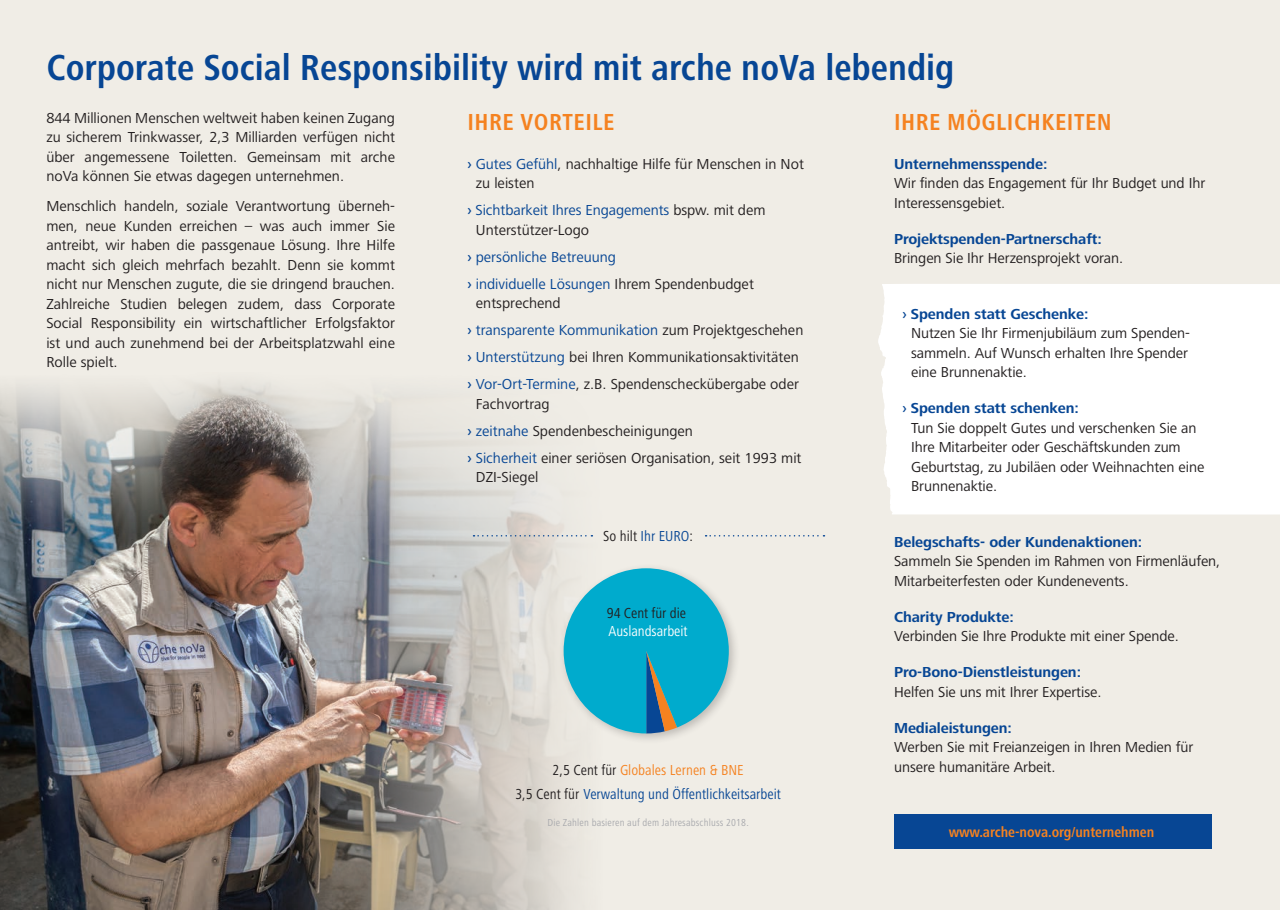
<style>
.page{position:relative;width:1280px;height:910px;background:#f0ede6}
.page>*{position:absolute;margin:0;border:0;box-sizing:border-box;transform-origin:0 0}
.t1{font:700 condensed 37.5px "Frutiger Next LT";color:#074694}
.t2{font:700 condensed 24px "Frutiger Next LT";letter-spacing:.02em;color:#f58220}
.t3{font:15px/19.5px "Frutiger Next LT";letter-spacing:-.005em;color:#231f20}
.t4{font:700 15px "Frutiger Next LT";letter-spacing:-.005em;color:#074694}
.t5{font:15px "Frutiger Next LT";color:#074694}
.t6{font:condensed 15px "Frutiger Next LT";color:#074694}
.t7{font:700 condensed 15px "Frutiger Next LT";letter-spacing:-.005em;color:#f58220}
.t8{font:condensed 15px "Frutiger Next LT";color:#f58220}
.t9{font:condensed 15px "Frutiger Next LT";color:#231f20}
.t10{font:condensed 15px "Frutiger Next LT";letter-spacing:-.005em;color:#fff}
.t11{font:condensed 10.5px "Frutiger Next LT";letter-spacing:.015em;color:#a8a9ad}
.s1{font-family:"Frutiger 55 Roman";color:#074694}
.s2{color:#074694}
.s3{font-family:"Frutiger 55 Roman"}
.s4{color:#231f20}
.s5{font-family:"Frutiger 55 Roman";font-weight:400}
</style>
<div class="page">
<div style="left:878px;top:284px;width:402px;height:230px;background:#fff"></div>
<img style="left:0;top:380px;width:781px;height:530px">
<div style="left:558px;top:563px;width:182px;height:182px;background:#231f20;opacity:.25"></div>
<svg style="left:564px;top:568px;width:165px;height:165px"></svg>
<svg style="left:473px;top:535px;width:119px;height:1px"></svg>
<svg style="left:706px;top:535px;width:118px;height:1px"></svg>
<div style="left:894px;top:814px;width:318px;height:34px;background:#074694"></div>
<p class="t1" style="left:46px;top:47px;width:910px">Corporate Social Responsibility wird mit arche noVa lebendig</p>
<p class="t2" style="left:894px;top:108px;width:219px">IHRE MÖGLICHKEITEN</p>
<p class="t4" style="left:894px;top:155px;width:155px">Unternehmensspende:</p>
<p class="t3" style="left:894px;top:173px;width:313px">Wir finden das Engagement für Ihr Budget und Ihr</p>
<p class="t3" style="left:894px;top:193px;width:113px">Interessensgebiet.</p>
<p class="t4" style="left:894px;top:230px;width:209px">Projektspenden-Partnerschaft:</p>
<p class="t3" style="left:894px;top:248px;width:231px">Bringen Sie Ihr Herzensprojekt voran.</p>
<p class="t3" style="left:46px;top:108px;width:350px;text-align:justify">844 Millionen Menschen weltweit haben keinen Zugang zu sicherem Trinkwasser, 2,3 Milliarden verfügen nicht über angemessene Toiletten. Gemeinsam mit arche noVa können Sie etwas dagegen unternehmen.</p>
<p class="t3" style="left:46px;top:196px;width:350px;text-align:justify">Menschlich handeln, soziale Verantwortung überneh&shy;men, neue Kunden erreichen – was auch immer Sie antreibt, wir haben die passgenaue Lösung. Ihre Hilfe macht sich gleich mehrfach bezahlt. Denn sie kommt nicht nur Menschen zugute, die sie dringend brauchen.<br>Zahlreiche Studien belegen zudem, dass Corporate Social Responsibility ein wirtschaftlicher Erfolgsfaktor ist und auch zunehmend bei der Arbeitsplatzwahl eine Rolle spielt.</p>
<p class="t2" style="left:467px;top:108px;width:149px">IHRE VORTEILE</p>
<p class="t3" style="left:467px;top:154px;width:338px"><span class="s1">›</span> <span class="s2">Gutes Gefühl</span>, nachhaltige Hilfe für Menschen in Not</p>
<p class="t3" style="left:476px;top:173px;width:60px">zu leisten</p>
<p class="t5" style="left:467px;top:202px;width:300px"><span class="s3">›</span> Sichtbarkeit Ihres Engagements <span class="s4">bspw. mit dem</span></p>
<p class="t3" style="left:476px;top:220px;width:115px">Unterstützer-Logo</p>
<p class="t5" style="left:467px;top:248px;width:150px"><span class="s3">›</span> persönliche Betreuung</p>
<p class="t5" style="left:467px;top:275px;width:288px"><span class="s3">›</span> individuelle Lösungen <span class="s4">Ihrem Spendenbudget</span></p>
<p class="t3" style="left:476px;top:293px;width:86px">entsprechend</p>
<p class="t5" style="left:467px;top:322px;width:337px"><span class="s3">›</span> transparente Kommunikation <span class="s4">zum Projektgeschehen</span></p>
<p class="t3" style="left:467px;top:347px;width:333px"><span class="s1">›</span> <span class="s2">Unterstützung</span> bei Ihren Kommunikationsaktivitäten</p>
<p class="t3" style="left:467px;top:374px;width:333px"><span class="s1">›</span> <span class="s2">Vor-Ort-Termine</span>, z.B. Spendenscheckübergabe oder</p>
<p class="t3" style="left:476px;top:394px;width:75px">Fachvortrag</p>
<p class="t3" style="left:467px;top:421px;width:227px"><span class="s1">›</span> <span class="s2">zeitnahe</span> Spendenbescheinigungen</p>
<p class="t3" style="left:467px;top:448px;width:336px"><span class="s1">›</span> <span class="s2">Sicherheit</span> einer seriösen Organisation, seit 1993 mit</p>
<p class="t3" style="left:476px;top:467px;width:64px">DZI-Siegel</p>
<p class="t4" style="left:902px;top:305px;width:187px"><span class="s5">›</span> Spenden statt Geschenke:</p>
<p class="t3" style="left:911px;top:323px;width:280px">Nutzen Sie Ihr Firmenjubiläum zum Spenden&shy;sammeln. Auf Wunsch erhalten Ihre Spender</p>
<p class="t3" style="left:911px;top:362px;width:117px">eine Brunnenaktie.</p>
<p class="t4" style="left:902px;top:400px;width:178px"><span class="s5">›</span> Spenden statt schenken:</p>
<p class="t3" style="left:911px;top:418px;width:287px">Tun Sie doppelt Gutes und verschenken Sie an<br>Ihre Mitarbeiter oder Geschäftskunden zum</p>
<p class="t3" style="left:911px;top:457px;width:295px">Geburtstag, zu Jubiläen oder Weihnachten eine<br>Brunnenaktie.</p>
<p class="t9" style="left:603px;top:527px;width:91px">So hilt <span class="s2">Ihr EURO</span>:</p>
<p class="t9" style="left:607px;top:605px;width:81px">94 Cent für die</p>
<p class="t10" style="left:608px;top:623px;width:81px">Auslandsarbeit</p>
<p class="t8" style="left:553px;top:762px;width:193px"><span class="s4">2,5 Cent für</span> Globales Lernen &amp; BNE</p>
<p class="t6" style="left:515px;top:786px;width:267px"><span class="s4">3,5 Cent für</span> Verwaltung und Öffentlichkeitsarbeit</p>
<p class="t11" style="left:547px;top:817px;width:203px">Die Zahlen basieren auf dem Jahresabschluss 2018.</p>
<p class="t4" style="left:894px;top:533px;width:250px">Belegschafts- oder Kundenaktionen:</p>
<p class="t3" style="left:894px;top:551px;width:328px">Sammeln Sie Spenden im Rahmen von Firmenläufen,<br>Mitarbeiterfesten oder Kundenevents.</p>
<p class="t4" style="left:894px;top:608px;width:121px">Charity Produkte:</p>
<p class="t3" style="left:894px;top:626px;width:286px">Verbinden Sie Ihre Produkte mit einer Spende.</p>
<p class="t4" style="left:894px;top:664px;width:188px">Pro-Bono-Dienstleistungen:</p>
<p class="t3" style="left:894px;top:682px;width:209px">Helfen Sie uns mit Ihrer Expertise.</p>
<p class="t4" style="left:894px;top:719px;width:119px">Medialeistungen:</p>
<p class="t3" style="left:894px;top:737px;width:301px">Werben Sie mit Freianzeigen in Ihren Medien für</p>
<p class="t3" style="left:894px;top:757px;width:163px">unsere humanitäre Arbeit.</p>
<p class="t7" style="left:949px;top:823px;width:207px">www.arche-nova.org/unternehmen</p>
</div>
